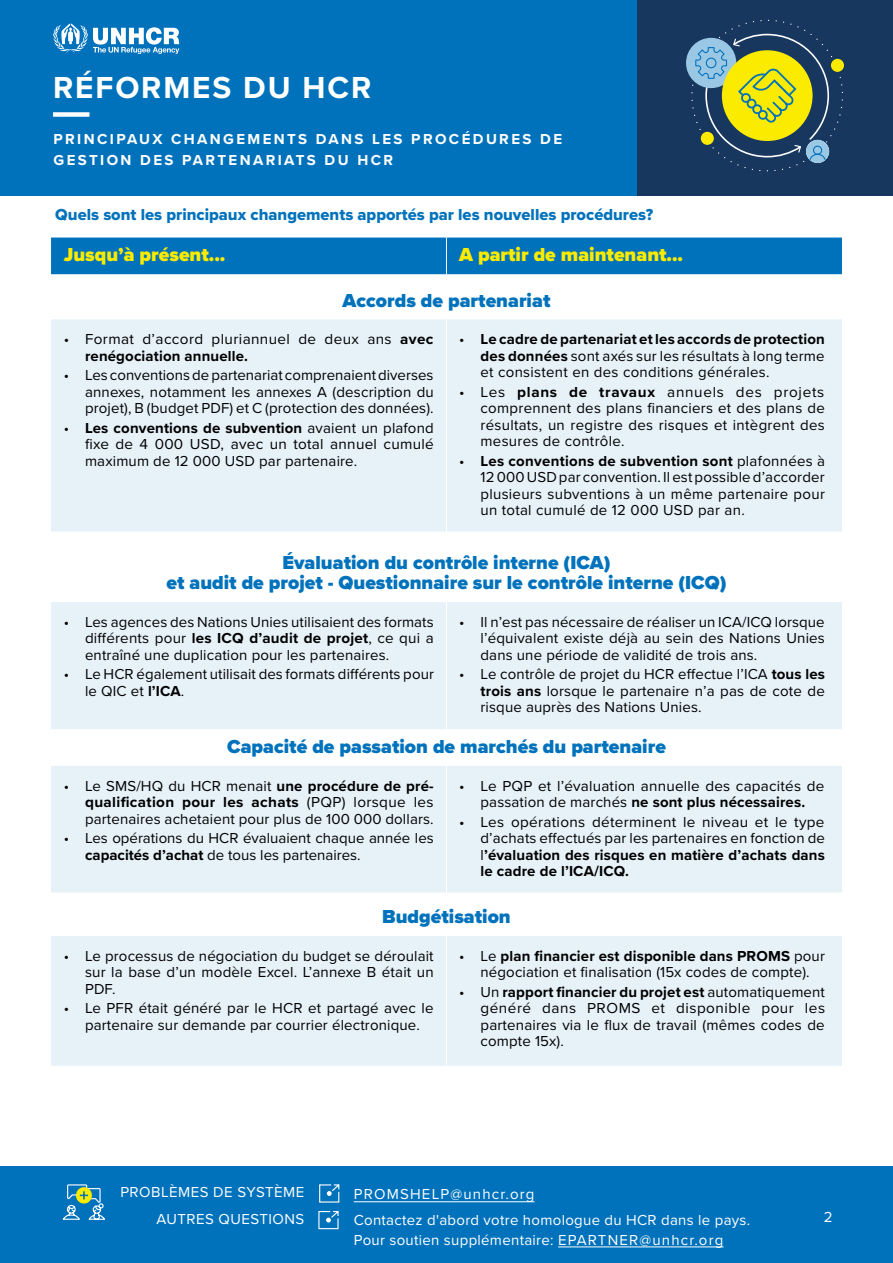
<style>
.page{position:relative;width:893px;height:1263px;background:#fff}
.page>*{position:absolute;margin:0;border:0;box-sizing:border-box;transform-origin:0 0}
.t1{font:700 31.5px "Proxima Nova";letter-spacing:.06em;color:#fff}
.t2{font:900 19.5px/20.9px "Proxima Nova";color:#0072bc;text-align:center}
.t3{font:900 19.5px "Proxima Nova";color:#faeb00}
.t4{font:16.5px "Proxima Nova Extrabld";color:#0072bc}
.t5{font:15px/16.5px "Proxima Nova";letter-spacing:.01em;color:#000;text-align:justify}
.t6{font:15px "Proxima Nova";letter-spacing:.02em;color:#fff}
.t7{font:700 15px/20.9px "Proxima Nova";letter-spacing:.16em;color:#fff}
.t8{font:15px "Proxima Nova";letter-spacing:.08em;color:#fff}
.s1{font-weight:700}
</style>
<div class="page">
<div style="left:0;top:0;width:637px;height:195px;background:#0072bc"></div>
<div style="left:637px;top:0;width:256px;height:195px;background:#18375f"></div>
<svg style="left:53px;top:24px;width:126px;height:30px"></svg>
<div style="left:686px;top:38px;width:50px;height:50px;background:#99c7e4;border-radius:50%"></div>
<svg style="left:691px;top:20px;width:152px;height:151px"></svg>
<div style="left:53px;top:112px;width:36px;height:5px;background:#fff"></div>
<div style="left:0;top:1166px;width:893px;height:97px;background:#0072bc"></div>
<svg style="left:62px;top:1184px;width:43px;height:36px"></svg>
<svg style="left:319px;top:1184px;width:21px;height:19px"></svg>
<svg style="left:318px;top:1211px;width:21px;height:19px"></svg>
<hr style="left:558px;top:1246px;width:165px;height:1px;background:#fff">
<hr style="left:354px;top:1201px;width:181px;height:1px;background:#fff">
<div style="left:51px;top:238px;width:791px;height:36px;background:#0072bc"></div>
<svg style="left:51px;top:602px;width:791px;height:291px;background:#e9f2f8"></svg>
<hr style="left:446px;top:238px;width:1px;height:36px;background:#fff">
<hr style="left:446px;top:766px;width:1px;height:127px;background:#fff">
<hr style="left:446px;top:602px;width:1px;height:127px;background:#fff">
<div style="left:51px;top:319px;width:791px;height:213px;background:#e6f1f8"></div>
<hr style="left:446px;top:319px;width:1px;height:213px;background:#fff">
<div style="left:51px;top:936px;width:791px;height:130px;background:#e6f1f8"></div>
<hr style="left:446px;top:936px;width:1px;height:130px;background:#fff">
<h1 class="t1" style="left:53px;top:64px;width:320px">RÉFORMES DU HCR</h1>
<p class="t7" style="left:53px;top:128px;width:510px">PRINCIPAUX CHANGEMENTS DANS LES PROCÉDURES DE<br>GESTION DES PARTENARIATS DU HCR</p>
<p class="t4" style="left:55px;top:203px;width:600px">Quels sont les principaux changements apportés par les nouvelles procédures?</p>
<h2 class="t3" style="left:64px;top:240px;width:163px">Jusqu’à présent...</h2>
<h2 class="t3" style="left:459px;top:240px;width:225px">A partir de maintenant...</h2>
<h2 class="t2" style="left:343px;top:290px;width:209px">Accords de partenariat</h2>
<p class="t5" style="left:85px;top:330px;width:350px;text-indent:-21px">• Format d’accord pluriannuel de deux ans <span class="s1">avec renégociation annuelle.</span></p>
<p class="t5" style="left:85px;top:366px;width:350px;text-indent:-21px">• Les conventions de partenariat comprenaient diverses annexes, notamment les annexes A (description du projet), B (budget PDF) et C (protection des données).</p>
<p class="t5" style="left:85px;top:419px;width:350px;text-indent:-21px">• <span class="s1">Les conventions de subvention</span> avaient un plafond fixe de 4 000 USD, avec un total annuel cumulé maximum de 12 000 USD par partenaire.</p>
<p class="t5" style="left:480px;top:330px;width:346px;text-indent:-21px">• <span class="s1">Le cadre de partenariat et les accords de protection des données</span> sont axés sur les résultats à long terme et consistent en des conditions générales.</p>
<p class="t5" style="left:480px;top:383px;width:346px;text-indent:-21px">• Les <span class="s1">plans de travaux</span> annuels des projets comprennent des plans financiers et des plans de résultats, un registre des risques et intègrent des mesures de contrôle.</p>
<p class="t5" style="left:480px;top:452px;width:346px;text-indent:-21px">• <span class="s1">Les conventions de subvention sont</span> plafonnées à 12 000 USD par convention. Il est possible d’accorder plusieurs subventions à un même partenaire pour un total cumulé de 12 000 USD par an.</p>
<h2 class="t2" style="left:166px;top:551px;width:562px">Évaluation du contrôle interne (ICA)<br>et audit de projet - Questionnaire sur le contrôle interne (ICQ)</h2>
<p class="t5" style="left:85px;top:613px;width:350px;text-indent:-21px">• Les agences des Nations Unies utilisaient des formats différents pour <span class="s1">les ICQ d’audit de projet</span>, ce qui a entraîné une duplication pour les partenaires.</p>
<p class="t5" style="left:85px;top:665px;width:350px;text-indent:-21px">• Le HCR également utilisait des formats différents pour le QIC et <span class="s1">l’ICA</span>.</p>
<p class="t5" style="left:480px;top:613px;width:346px;text-indent:-21px">• Il n’est pas nécessaire de réaliser un ICA/ICQ lorsque l’équivalent existe déjà au sein des Nations Unies dans une période de validité de trois ans.</p>
<p class="t5" style="left:480px;top:665px;width:346px;text-indent:-21px">• Le contrôle de projet du HCR effectue l’ICA <span class="s1">tous les trois ans</span> lorsque le partenaire n’a pas de cote de risque auprès des Nations Unies.</p>
<h2 class="t2" style="left:227px;top:736px;width:440px">Capacité de passation de marchés du partenaire</h2>
<p class="t5" style="left:85px;top:776px;width:350px;text-indent:-21px">• Le SMS/HQ du HCR menait <span class="s1">une procédure de pré&shy;qualification pour les achats</span> (PQP) lorsque les partenaires achetaient pour plus de 100 000 dollars.</p>
<p class="t5" style="left:85px;top:829px;width:350px;text-indent:-21px">• Les opérations du HCR évaluaient chaque année les <span class="s1">capacités d’achat</span> de tous les partenaires.</p>
<p class="t5" style="left:459px;top:776px;width:367px;text-align:center">• Le PQP et l’évaluation annuelle des capacités de passation de marchés <span class="s1">ne sont plus nécessaires.</span></p>
<p class="t5" style="left:480px;top:812px;width:346px;text-indent:-21px">• Les opérations déterminent le niveau et le type d’achats effectués par les partenaires en fonction de l<span class="s1">’évaluation des risques en matière d’achats dans le cadre de l’ICA/ICQ.</span></p>
<h2 class="t2" style="left:382px;top:906px;width:130px">Budgétisation</h2>
<p class="t5" style="left:85px;top:947px;width:350px;text-indent:-21px">• Le processus de négociation du budget se déroulait sur la base d’un modèle Excel. L’annexe B était un PDF.</p>
<p class="t5" style="left:64px;top:999px;width:371px;text-align:center">• Le PFR était généré par le HCR et partagé avec le partenaire sur demande par courrier électronique.</p>
<p class="t5" style="left:459px;top:947px;width:367px;text-align:center">• Le <span class="s1">plan financier est disponible dans PROMS</span> pour négociation et finalisation (15x codes de compte).</p>
<p class="t5" style="left:480px;top:983px;width:346px;text-indent:-21px">• Un <span class="s1">rapport financier du projet est</span> automatiquement généré dans PROMS et disponible pour les partenaires via le flux de travail (mêmes codes de compte 15x).</p>
<p class="t6" style="left:120px;top:1181px;width:185px">PROBLÈMES DE SYSTÈME</p>
<p class="t6" style="left:157px;top:1208px;width:149px">AUTRES QUESTIONS</p>
<p class="t8" style="left:354px;top:1183px;width:182px">PROMSHELP@unhcr.org</p>
<p class="t6" style="left:354px;top:1209px;width:398px">Contactez d'abord votre homologue du HCR dans le pays.</p>
<p class="t6" style="left:824px;top:1206px;width:10px">2</p>
<p class="t6" style="left:354px;top:1228px;width:371px">Pour soutien supplémentaire: EPARTNER@unhcr.org</p>
</div>
